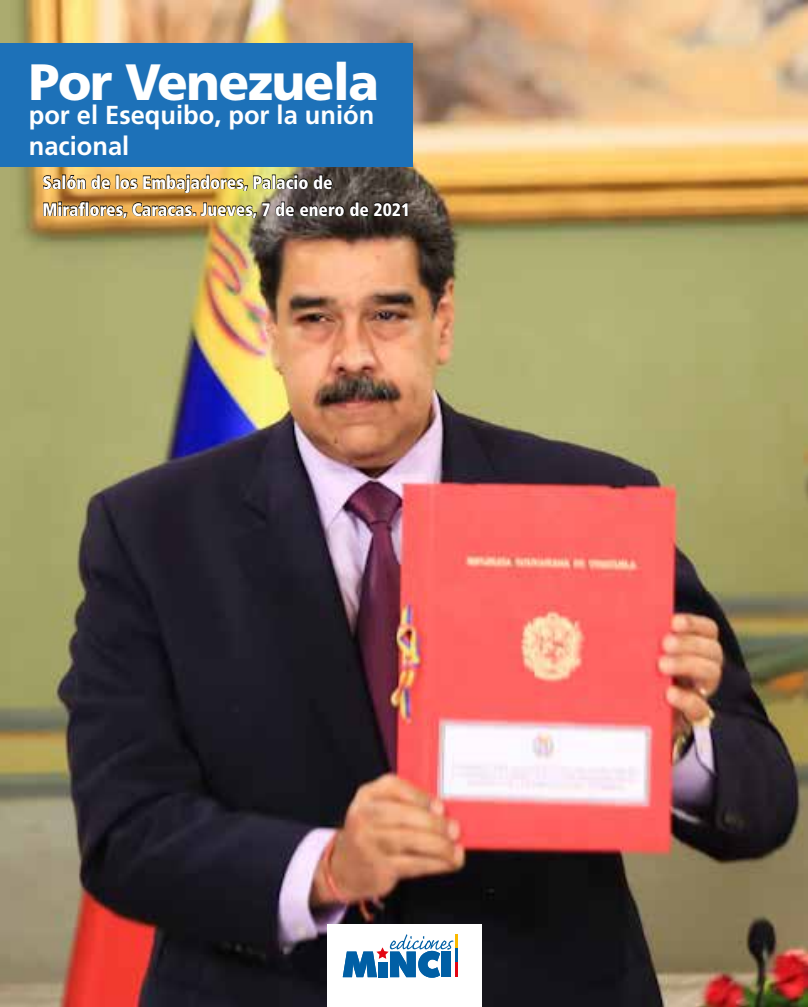
<style>
.page{position:relative;width:808px;height:1007px;background:#fff}
.page>*{position:absolute;margin:0;border:0;box-sizing:border-box;transform-origin:0 0}
.t1{font:900 51px "Frutiger LT Std";letter-spacing:-.025em;color:#fff}
.t2{font:700 26px/31px "Frutiger LT Std";color:#fff}
.t3{font:900 condensed 18px/27px "Frutiger LT Std";color:#fff}
</style>
<div class="page">
<img style="left:0;top:0;width:808px;height:1006px">
<div style="left:0;top:43px;width:412px;height:123px;background:#1d71b8"></div>
<img style="left:42px;top:166px;width:367px;height:55px">
<div style="left:327px;top:924px;width:154px;height:82px;background:#fff"></div>
<svg style="left:343px;top:934px;width:110px;height:43px"></svg>
<hr style="left:455px;top:934px;width:3px;height:14px;background:#fbba00">
<hr style="left:455px;top:948px;width:3px;height:14px;background:#005fa5">
<hr style="left:455px;top:962px;width:3px;height:14px;background:#e30613">
<h1 class="t1" style="left:29px;top:51px;width:352px">Por Venezuela</h1>
<h2 class="t2" style="left:29px;top:99px;width:347px">por el Esequibo, por la unión nacional</h2>
<p class="t3" style="left:43px;top:169px;width:369px">Salón de los Embajadores, Palacio de<br>Miraflores, Caracas. Jueves, 7 de enero de 2021</p>
</div>
